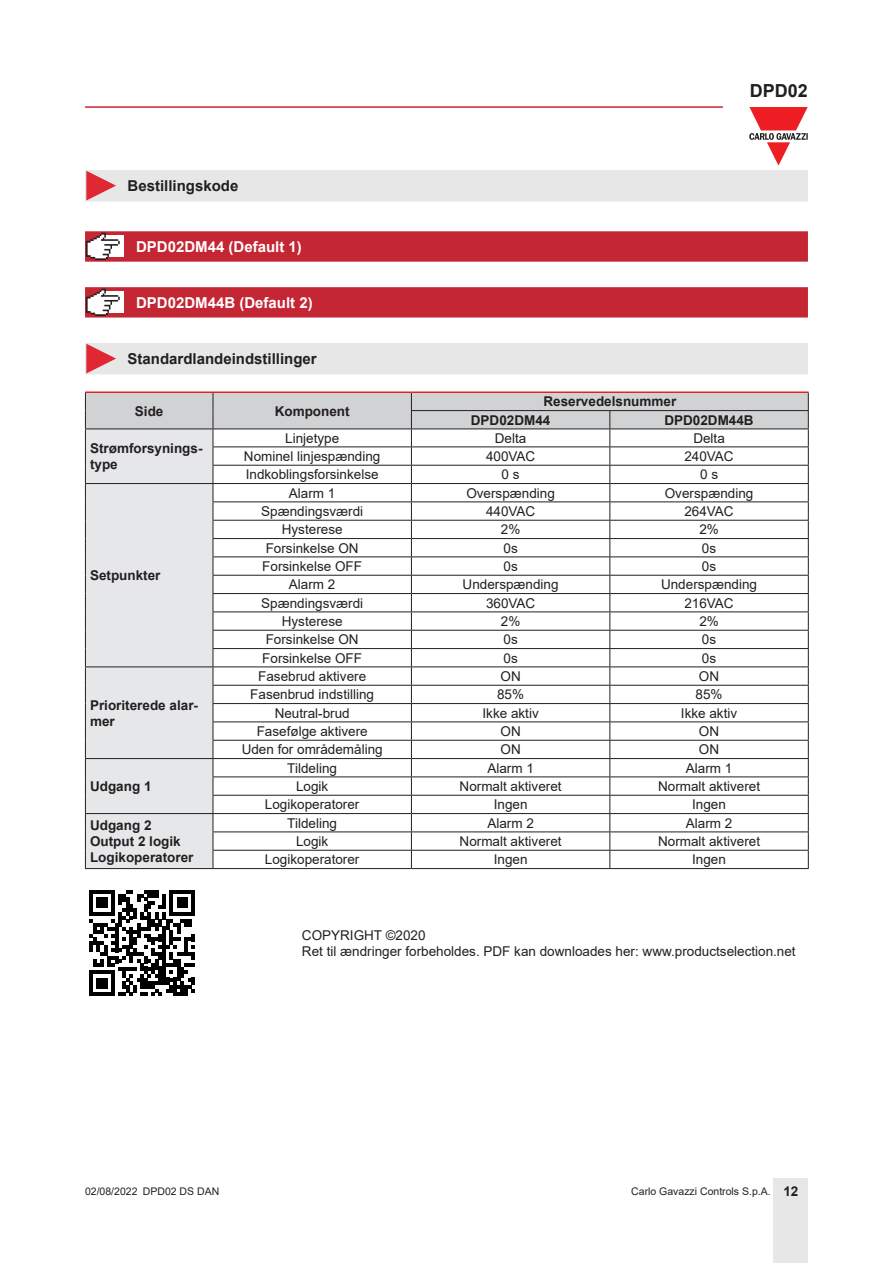
<style>
.page{position:relative;width:893px;height:1263px;background:#fff}
.page>*{position:absolute;margin:0;border:0;box-sizing:border-box;transform-origin:0 0}
.t1{font:700 18px "Arial";color:#231f20}
.Titolo03{font:700 15px "Arial";color:#231f20}
.Titolo04{font:700 15px "Arial";color:#fff}
.TestoTabellaCen{font:13.5px "Arial";color:#231f20}
.TestoTabellaFndGSx{font:700 13.5px/16.2px "Arial";color:#231f20}
.TestoTabellaSx{font:13.5px "Arial";color:#231f20}
.TitoloTabellaCen{font:700 13.5px "Arial";color:#231f20}
.t2{font:10.5px "Arial";color:#231f20}
.s1{font-weight:700;font-size:13.5px}
</style>
<div class="page">
<hr style="left:85px;top:106px;width:638px;height:2px;background:#c42633">
<div style="left:774px;top:1178px;width:34px;height:85px;background:#e7e7e8"></div>
<svg style="left:85px;top:107px;width:723px;height:95px"></svg>
<svg style="left:85px;top:231px;width:723px;height:31px;background:#c5303c"></svg>
<svg style="left:85px;top:287px;width:723px;height:30px;background:#c42d3a"></svg>
<div style="left:85px;top:343px;width:723px;height:31px;background:#e7e7e8"></div>
<hr style="left:85px;top:391px;width:128px;height:2px;background:#ee1d23">
<hr style="left:213px;top:391px;width:198px;height:2px;background:#ee1d23">
<hr style="left:411px;top:391px;width:199px;height:2px;background:#ee1d23">
<hr style="left:610px;top:391px;width:199px;height:2px;background:#ee1d23">
<svg style="left:85px;top:392px;width:724px;height:476px"></svg>
<hr style="left:85px;top:868px;width:128px;height:1px;background:#231f20">
<hr style="left:213px;top:868px;width:198px;height:1px;background:#231f20">
<hr style="left:411px;top:868px;width:199px;height:1px;background:#231f20">
<hr style="left:610px;top:868px;width:199px;height:1px;background:#231f20">
<svg style="left:89px;top:890px;width:106px;height:106px"></svg>
<p class="Titolo03" style="left:128px;top:175px;width:112px">Bestillingskode</p>
<p class="Titolo04" style="left:136px;top:236px;width:167px">DPD02DM44 (Default 1)</p>
<p class="Titolo04" style="left:136px;top:292px;width:178px">DPD02DM44B (Default 2)</p>
<p class="Titolo03" style="left:128px;top:348px;width:191px">Standardlandeindstillinger</p>
<p class="TitoloTabellaCen" style="left:135px;top:401px;width:30px">Side</p>
<p class="TitoloTabellaCen" style="left:275px;top:401px;width:76px">Komponent</p>
<h1 class="t1" style="left:750px;top:78px;width:60px">DPD02</h1>
<p class="TitoloTabellaCen" style="left:543px;top:392px;width:134px">Reservedelsnummer</p>
<p class="TitoloTabellaCen" style="left:471px;top:410px;width:81px">DPD02DM44</p>
<p class="TitoloTabellaCen" style="left:664px;top:410px;width:91px">DPD02DM44B</p>
<p class="TestoTabellaFndGSx" style="left:90px;top:440px;width:114px">Strømforsynings&shy;type</p>
<p class="TestoTabellaFndGSx" style="left:90px;top:567px;width:72px">Setpunkter</p>
<p class="TestoTabellaFndGSx" style="left:90px;top:697px;width:110px">Prioriterede alar&shy;mer</p>
<p class="TestoTabellaFndGSx" style="left:90px;top:778px;width:63px">Udgang 1</p>
<p class="TestoTabellaFndGSx" style="left:90px;top:817px;width:63px">Udgang 2</p>
<p class="TestoTabellaFndGSx" style="left:90px;top:833px;width:92px">Output 2 logik</p>
<p class="TestoTabellaFndGSx" style="left:90px;top:849px;width:105px">Logikoperatorer</p>
<p class="TestoTabellaCen" style="left:285px;top:429px;width:56px">Linjetype</p>
<p class="TestoTabellaCen" style="left:495px;top:429px;width:33px">Delta</p>
<p class="TestoTabellaCen" style="left:693px;top:429px;width:33px">Delta</p>
<p class="TestoTabellaCen" style="left:244px;top:447px;width:138px">Nominel linjespænding</p>
<p class="TestoTabellaCen" style="left:486px;top:447px;width:51px">400VAC</p>
<p class="TestoTabellaCen" style="left:684px;top:447px;width:51px">240VAC</p>
<p class="TestoTabellaCen" style="left:246px;top:465px;width:134px">Indkoblingsforsinkelse</p>
<p class="TestoTabellaCen" style="left:502px;top:465px;width:20px">0 s</p>
<p class="TestoTabellaCen" style="left:700px;top:465px;width:20px">0 s</p>
<p class="TestoTabellaCen" style="left:289px;top:484px;width:48px">Alarm 1</p>
<p class="TestoTabellaCen" style="left:466px;top:484px;width:90px">Overspænding</p>
<p class="TestoTabellaCen" style="left:665px;top:484px;width:90px">Overspænding</p>
<p class="TestoTabellaCen" style="left:261px;top:502px;width:104px">Spændingsværdi</p>
<p class="TestoTabellaCen" style="left:486px;top:502px;width:51px">440VAC</p>
<p class="TestoTabellaCen" style="left:684px;top:502px;width:51px">264VAC</p>
<p class="TestoTabellaCen" style="left:282px;top:520px;width:62px">Hysterese</p>
<p class="TestoTabellaCen" style="left:501px;top:520px;width:21px">2%</p>
<p class="TestoTabellaCen" style="left:699px;top:520px;width:21px">2%</p>
<p class="TestoTabellaCen" style="left:266px;top:539px;width:95px">Forsinkelse ON</p>
<p class="TestoTabellaCen" style="left:503px;top:539px;width:16px">0s</p>
<p class="TestoTabellaCen" style="left:702px;top:539px;width:16px">0s</p>
<p class="TestoTabellaCen" style="left:262px;top:557px;width:101px">Forsinkelse OFF</p>
<p class="TestoTabellaCen" style="left:503px;top:557px;width:16px">0s</p>
<p class="TestoTabellaCen" style="left:702px;top:557px;width:16px">0s</p>
<p class="TestoTabellaCen" style="left:289px;top:575px;width:48px">Alarm 2</p>
<p class="TestoTabellaCen" style="left:463px;top:575px;width:98px">Underspænding</p>
<p class="TestoTabellaCen" style="left:661px;top:575px;width:98px">Underspænding</p>
<p class="TestoTabellaCen" style="left:261px;top:594px;width:104px">Spændingsværdi</p>
<p class="TestoTabellaCen" style="left:486px;top:594px;width:51px">360VAC</p>
<p class="TestoTabellaCen" style="left:684px;top:594px;width:51px">216VAC</p>
<p class="TestoTabellaCen" style="left:282px;top:612px;width:62px">Hysterese</p>
<p class="TestoTabellaCen" style="left:501px;top:612px;width:21px">2%</p>
<p class="TestoTabellaCen" style="left:699px;top:612px;width:21px">2%</p>
<p class="TestoTabellaCen" style="left:266px;top:630px;width:95px">Forsinkelse ON</p>
<p class="TestoTabellaCen" style="left:503px;top:630px;width:16px">0s</p>
<p class="TestoTabellaCen" style="left:702px;top:630px;width:16px">0s</p>
<p class="TestoTabellaCen" style="left:262px;top:649px;width:101px">Forsinkelse OFF</p>
<p class="TestoTabellaCen" style="left:503px;top:649px;width:16px">0s</p>
<p class="TestoTabellaCen" style="left:702px;top:649px;width:16px">0s</p>
<p class="TestoTabellaCen" style="left:258px;top:667px;width:110px">Fasebrud aktivere</p>
<p class="TestoTabellaCen" style="left:500px;top:667px;width:22px">ON</p>
<p class="TestoTabellaCen" style="left:699px;top:667px;width:22px">ON</p>
<p class="TestoTabellaCen" style="left:250px;top:685px;width:125px">Fasenbrud indstilling</p>
<p class="TestoTabellaCen" style="left:497px;top:685px;width:29px">85%</p>
<p class="TestoTabellaCen" style="left:696px;top:685px;width:29px">85%</p>
<p class="TestoTabellaCen" style="left:275px;top:704px;width:77px">Neutral-brud</p>
<p class="TestoTabellaCen" style="left:482px;top:704px;width:58px">Ikke aktiv</p>
<p class="TestoTabellaCen" style="left:681px;top:704px;width:58px">Ikke aktiv</p>
<p class="TestoTabellaCen" style="left:257px;top:722px;width:113px">Fasefølge aktivere</p>
<p class="TestoTabellaCen" style="left:500px;top:722px;width:22px">ON</p>
<p class="TestoTabellaCen" style="left:699px;top:722px;width:22px">ON</p>
<p class="TestoTabellaCen" style="left:242px;top:740px;width:143px">Uden for områdemåling</p>
<p class="TestoTabellaCen" style="left:500px;top:740px;width:22px">ON</p>
<p class="TestoTabellaCen" style="left:699px;top:740px;width:22px">ON</p>
<p class="TestoTabellaCen" style="left:287px;top:759px;width:51px">Tildeling</p>
<p class="TestoTabellaCen" style="left:487px;top:759px;width:48px">Alarm 1</p>
<p class="TestoTabellaCen" style="left:686px;top:759px;width:48px">Alarm 1</p>
<p class="TestoTabellaCen" style="left:296px;top:777px;width:34px">Logik</p>
<p class="TestoTabellaCen" style="left:460px;top:777px;width:104px">Normalt aktiveret</p>
<p class="TestoTabellaCen" style="left:658px;top:777px;width:104px">Normalt aktiveret</p>
<p class="TestoTabellaCen" style="left:265px;top:795px;width:96px">Logikoperatorer</p>
<p class="TestoTabellaCen" style="left:494px;top:795px;width:35px">Ingen</p>
<p class="TestoTabellaCen" style="left:692px;top:795px;width:35px">Ingen</p>
<p class="TestoTabellaCen" style="left:287px;top:814px;width:51px">Tildeling</p>
<p class="TestoTabellaCen" style="left:487px;top:814px;width:48px">Alarm 2</p>
<p class="TestoTabellaCen" style="left:686px;top:814px;width:48px">Alarm 2</p>
<p class="TestoTabellaCen" style="left:296px;top:832px;width:34px">Logik</p>
<p class="TestoTabellaCen" style="left:460px;top:832px;width:104px">Normalt aktiveret</p>
<p class="TestoTabellaCen" style="left:658px;top:832px;width:104px">Normalt aktiveret</p>
<p class="TestoTabellaCen" style="left:265px;top:850px;width:96px">Logikoperatorer</p>
<p class="TestoTabellaCen" style="left:494px;top:850px;width:35px">Ingen</p>
<p class="TestoTabellaCen" style="left:692px;top:850px;width:35px">Ingen</p>
<p class="TestoTabellaSx" style="left:302px;top:926px;width:125px">COPYRIGHT ©2020</p>
<p class="TestoTabellaSx" style="left:302px;top:942px;width:495px">Ret til ændringer forbeholdes. PDF kan downloades her: www.productselection.net</p>
<p class="t2" style="left:85px;top:1183px;width:136px">02/08/2022 DPD02 DS DAN</p>
<p class="t2" style="left:631px;top:1183px;width:169px">Carlo Gavazzi Controls S.p.A. <span class="s1">12</span></p>
</div>
